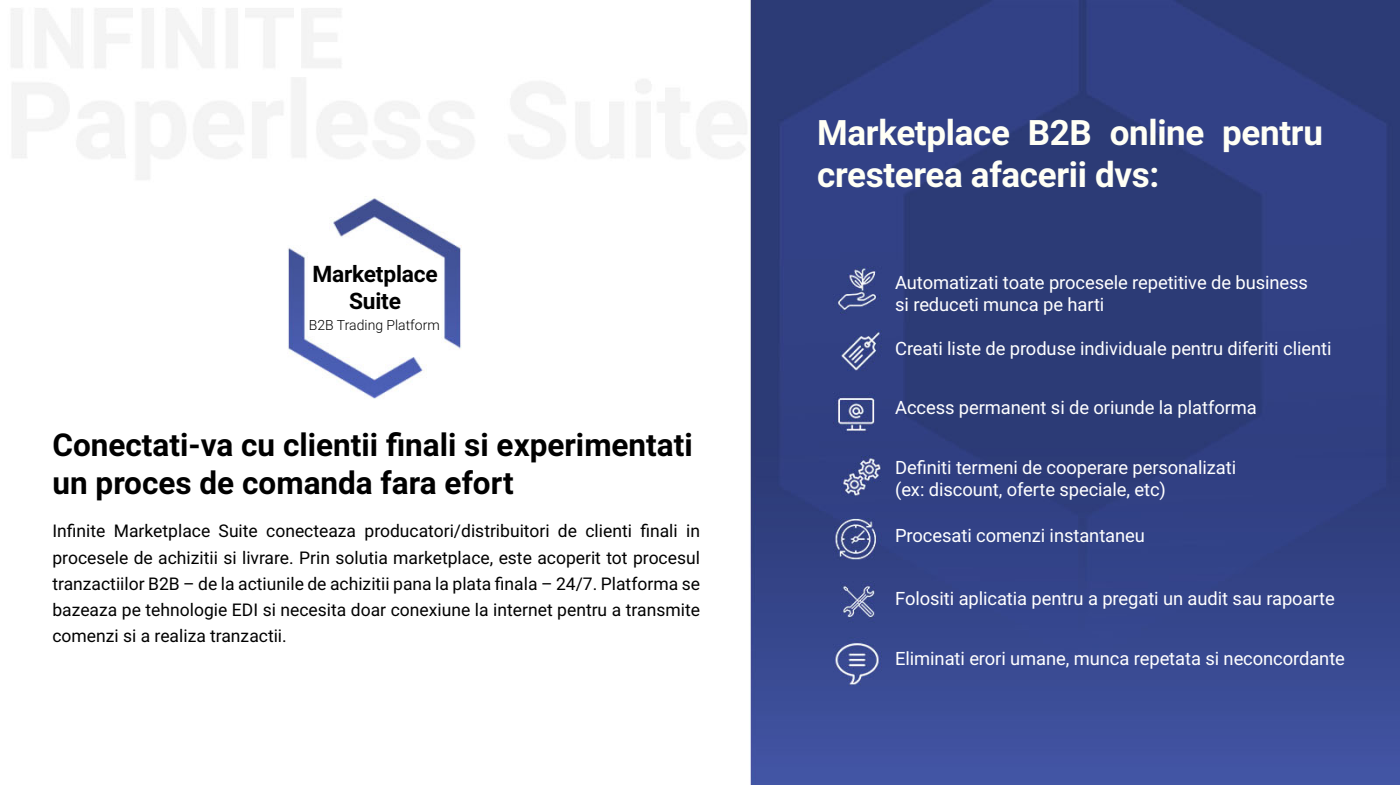
<style>
.page{position:relative;width:1400px;height:785px;background:#fff}
.page>*{position:absolute;margin:0;border:0;box-sizing:border-box;transform-origin:0 0}
.t1{font:700 35px/42px "Roboto";letter-spacing:-.01em;color:#fffff5}
.t2{font:700 31.5px/37.8px "Roboto";color:#000}
.t3{font:700 22.75px/27.3px "Roboto";letter-spacing:-.01em;color:#000;text-align:center}
.t4{font:18.38px/22.1px "Roboto";letter-spacing:-.005em;color:#fff}
.t5{font:17.5px/26.2px "Roboto";color:#000;text-align:justify}
.t6{font:300 14px "Roboto";color:#000}
</style>
<div class="page">
<img style="left:11px;top:0;width:1389px;height:785px">
<p class="t3" style="left:312px;top:259px;width:127px">Marketplace<br>Suite</p>
<p class="t6" style="left:309px;top:315px;width:132px">B2B Trading Platform</p>
<h2 class="t2" style="left:52px;top:425px;width:642px">Conectati-va cu clientii finali si experimentati un proces de comanda fara efort</h2>
<p class="t5" style="left:52px;top:517px;width:649px">Infinite Marketplace Suite conecteaza producatori/distribuitori de clienti finali in procesele de achizitii si livrare. Prin solutia marketplace, este acoperit tot procesul tranzactiilor B2B – de la actiunile de achizitii pana la plata finala – 24/7. Platforma se bazeaza pe tehnologie EDI si necesita doar conexiune la internet pentru a transmite comenzi si a realiza tranzactii.</p>
<h1 class="t1" style="left:817px;top:110px;width:507px">Marketplace B2B online pentru cresterea afacerii dvs:</h1>
<p class="t4" style="left:895px;top:270px;width:414px">Automatizati toate procesele repetitive de business si reduceti munca pe harti</p>
<p class="t4" style="left:895px;top:336px;width:438px">Creati liste de produse individuale pentru diferiti clienti</p>
<p class="t4" style="left:895px;top:396px;width:363px">Access permanent si de oriunde la platforma</p>
<p class="t4" style="left:895px;top:455px;width:343px">Definiti termeni de cooperare personalizati (ex: discount, oferte speciale, etc)</p>
<p class="t4" style="left:895px;top:524px;width:251px">Procesati comenzi instantaneu</p>
<p class="t4" style="left:895px;top:586px;width:441px">Folositi aplicatia pentru a pregati un audit sau rapoarte</p>
<p class="t4" style="left:895px;top:647px;width:451px">Eliminati erori umane, munca repetata si neconcordante</p>
</div>
